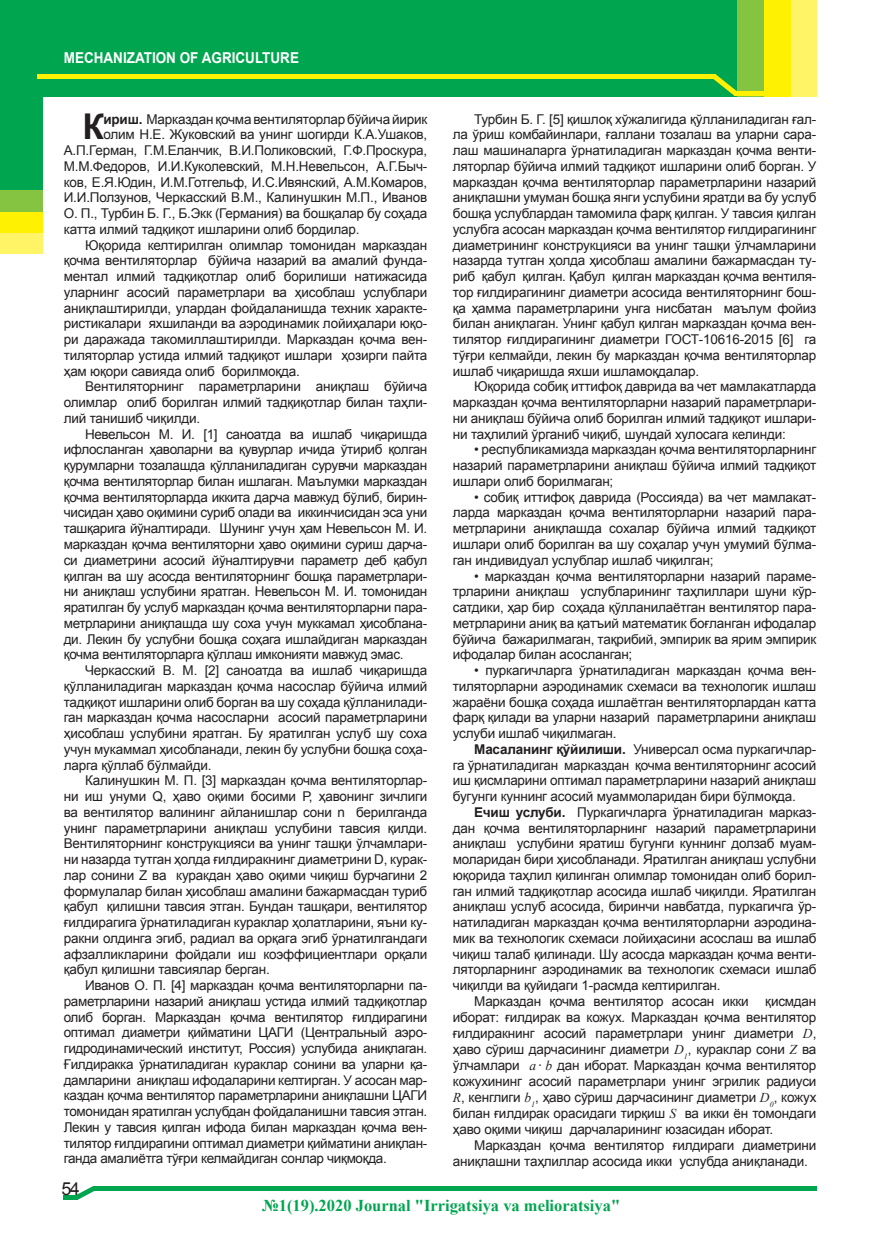
<style>
.page{position:relative;width:893px;height:1259px;background:#fff}
.page>*{position:absolute;margin:0;border:0;box-sizing:border-box;transform-origin:0 0}
.t1{font:700 35.55px "Arial";color:#231f20}
.t2{font:18px "Arial";color:#231f20}
.t3{font:700 16.5px "Times New Roman";color:#00a54f}
.OSN{font:700 15px "Arial";color:#fff;scale:.9 1}
.t4{font:13.5px/15.8px "Arial";letter-spacing:-.015em;color:#231f20;text-align:justify}
.s1{font-weight:700}
.s2{font-family:"Times New Roman";font-style:italic}
.s3{font-family:"Century Gothic"}
</style>
<div class="page">
<div style="left:388px;top:0;width:428px;height:96px;background:#fff466"></div>
<div style="left:358px;top:0;width:432px;height:96px;background:#fff101"></div>
<div style="left:177px;top:0;width:586px;height:96px;background:#84c440"></div>
<div style="left:0;top:0;width:737px;height:96px;background:#00a54f"></div>
<div style="left:0;top:159px;width:42px;height:95px;background:#fff466"></div>
<div style="left:0;top:159px;width:42px;height:74px;background:#fff101"></div>
<div style="left:0;top:159px;width:42px;height:53px;background:#84c440"></div>
<div style="left:0;top:95px;width:42px;height:94px;background:#00a54f"></div>
<div style="left:37px;top:74px;width:678px;height:5px;background:#fff101"></div>
<div style="left:735px;top:91px;width:29px;height:5px;background:#fff101"></div>
<svg style="left:713px;top:74px;width:24px;height:22px"></svg>
<div style="left:93px;top:1186px;width:723px;height:5px;background:#00a54f"></div>
<div style="left:64px;top:1194px;width:14px;height:5px;background:#00a54f"></div>
<svg style="left:76px;top:1186px;width:18px;height:13px"></svg>
<p class="OSN" style="left:64px;top:47px;width:263px">MECHANIZATION OF AGRICULTURE</p>
<p class="t1" style="left:82px;top:102px;width:23px">К</p>
<p class="t4" style="left:104px;top:111px;width:325px"><span class="s1">ириш.</span> Марказдан қочма вентиляторлар бўйича йирик</p>
<p class="t4" style="left:453px;top:111px;width:365px;text-indent:21px">Турбин Б. Г. [5] қишлоқ хўжалигида қўлланиладиган ғал&shy;ла ўриш комбайинлари, ғаллани тозалаш ва уларни сара&shy;лаш машиналарга ўрнатиладиган марказдан қочма венти&shy;ляторлар бўйича илмий тадқиқот ишларини олиб борган. У марказдан қочма вентиляторлар параметрларини назарий аниқлашни умуман бошқа янги услубини яратди ва бу услуб бошқа услублардан тамомила фарқ қилган. У тавсия қилган услубга асосан марказдан қочма вентилятор ғилдирагининг диаметрининг конструкцияси ва унинг ташқи ўлчамларини назарда тутган ҳолда ҳисоблаш амалини бажармасдан ту&shy;риб қабул қилган. Қабул қилган марказдан қочма вентиля&shy;тор ғилдирагининг диаметри асосида вентиляторнинг бош&shy;қа ҳамма параметрларини унга нисбатан маълум фойиз билан аниқлаган. Унинг қабул қилган марказдан қочма вен&shy;тилятор ғилдирагининг диаметри ГОСТ-10616-2015 [6] га тўғри келмайди, лекин бу марказдан қочма вентиляторлар ишлаб чиқаришда яхши ишламоқдалар.</p>
<p class="t4" style="left:453px;top:379px;width:365px;text-indent:21px">Юқорида собиқ иттифоқ даврида ва чет мамлакатларда марказдан қочма вентиляторларни назарий параметрлари&shy;ни аниқлаш бўйича олиб борилган илмий тадқиқот ишлари&shy;ни таҳлилий ўрганиб чиқиб, шундай хулосага келинди:</p>
<p class="t4" style="left:453px;top:442px;width:365px;text-indent:21px">• республикамизда марказдан қочма вентиляторларнинг назарий параметрларини аниқлаш бўйича илмий тадқиқот ишлари олиб борилмаган;</p>
<p class="t4" style="left:453px;top:489px;width:365px;text-indent:21px">• собиқ иттифоқ даврида (Россияда) ва чет мамлакат&shy;ларда марказдан қочма вентиляторларни назарий пара&shy;метрларини аниқлашда сохалар бўйича илмий тадқиқот ишлари олиб борилган ва шу соҳалар учун умумий бўлма&shy;ган индивидуал услублар ишлаб чиқилган;</p>
<p class="t4" style="left:453px;top:568px;width:365px;text-indent:21px">• марказдан қочма вентиляторларни назарий параме&shy;трларини аниқлаш услубларининг таҳлиллари шуни кўр&shy;сатдики, ҳар бир соҳада қўлланилаётган вентилятор пара&shy;метрларини аниқ ва қатъий математик боғланган ифодалар бўйича бажарилмаган, тақрибий, эмпирик ва ярим эмпирик ифодалар билан асосланган;</p>
<p class="t4" style="left:453px;top:662px;width:365px;text-indent:21px">• пуркагичларга ўрнатиладиган марказдан қочма вен&shy;тиляторларни аэродинамик схемаси ва технологик ишлаш жараёни бошқа соҳада ишлаётган вентиляторлардан катта фарқ қилади ва уларни назарий параметрларини аниқлаш услуби ишлаб чиқилмаган.</p>
<p class="t4" style="left:453px;top:741px;width:365px;text-indent:21px"><span class="s1">Масаланинг қўйилиши.</span> Универсал осма пуркагичлар&shy;га ўрнатиладиган марказдан қочма вентиляторнинг асосий иш қисмларини оптимал параметрларини назарий аниқлаш бугунги куннинг асосий муаммоларидан бири бўлмоқда.</p>
<p class="t4" style="left:453px;top:804px;width:365px;text-indent:21px"><span class="s1">Ечиш услуби.</span> Пуркагичларга ўрнатиладиган марказ&shy;дан қочма вентиляторларнинг назарий параметрларини аниқлаш услубини яратиш бугунги куннинг долзаб муам&shy;моларидан бири ҳисобланади. Яратилган аниқлаш услубни юқорида таҳлил қилинган олимлар томонидан олиб борил&shy;ган илмий тадқиқотлар асосида ишлаб чиқилди. Яратилган аниқлаш услуб асосида, биринчи навбатда, пуркагичга ўр&shy;натиладиган марказдан қочма вентиляторларни аэродина&shy;мик ва технологик схемаси лойиҳасини асослаш ва ишлаб чиқиш талаб қилинади. Шу асосда марказдан қочма венти&shy;ляторларнинг аэродинамик ва технологик схемаси ишлаб чиқилди ва қуйидаги 1-расмда келтирилган.</p>
<p class="t4" style="left:453px;top:993px;width:365px;text-indent:21px">Марказдан қочма вентилятор асосан икки қисмдан иборат: ғилдирак ва кожух. Марказдан қочма вентилятор ғилдиракнинг асосий параметрлари унинг диаметри <span class="s2">D</span>, ҳаво сўриш дарчасининг диаметри <span class="s2">D</span><sub>1</sub>, кураклар сони <span class="s2">Z</span> ва ўлчамлари <span class="s2">a</span><span class="s3">·</span> <span class="s2">b</span> дан иборат. Марказдан қочма вентилятор кожухининг асосий параметрлари унинг эгрилик радиуси <span class="s2">R</span>, кенглиги <span class="s2">b</span><sub>1</sub>, ҳаво сўриш дарчасининг диаметри <span class="s2">D</span><sub>0</sub>, кожух билан ғилдирак орасидаги тирқиш <span class="s2">S</span> ва икки ён томондаги ҳаво оқими чиқиш дарчаларининг юзасидан иборат.</p>
<p class="t4" style="left:453px;top:1137px;width:365px;text-indent:21px">Марказдан қочма вентилятор ғилдираги диаметрини аниқлашни таҳлиллар асосида икки услубда аниқланади.</p>
<p class="t3" style="left:262px;top:1193px;width:360px">№1(19).2020 Journal "Irrigatsiya va melioratsiya"</p>
<p class="t4" style="left:104px;top:127px;width:325px">олим Н.Е. Жуковский ва унинг шогирди К.А.Ушаков,</p>
<p class="t4" style="left:64px;top:142px;width:365px">А.П.Герман, Г.М.Еланчик, В.И.Поликовский, Г.Ф.Проскура,</p>
<p class="t4" style="left:64px;top:158px;width:365px">М.М.Федоров, И.И.Куколевский, М.Н.Невельсон, А.Г.Быч-</p>
<p class="t4" style="left:64px;top:174px;width:365px">ков, Е.Я.Юдин, И.М.Готгельф, И.С.Ивянский, А.М.Комаров,</p>
<p class="t4" style="left:64px;top:190px;width:365px">И.И.Ползунов, Черкасский В.М., Калинушкин М.П., Иванов</p>
<p class="t4" style="left:64px;top:205px;width:365px">О. П., Турбин Б. Г., Б.Экк (Германия) ва бошқалар бу соҳада</p>
<p class="t4" style="left:64px;top:221px;width:297px">катта илмий тадқиқот ишларини олиб бордилар.</p>
<p class="t4" style="left:64px;top:237px;width:365px;text-indent:21px">Юқорида келтирилган олимлар томонидан марказдан қочма вентиляторлар бўйича назарий ва амалий фунда&shy;ментал илмий тадқиқотлар олиб борилиши натижасида уларнинг асосий параметрлари ва ҳисоблаш услублари аниқлаштирилди, улардан фойдаланишда техник характе&shy;ристикалари яхшиланди ва аэродинамик лойиҳалари юқо&shy;ри даражада такомиллаштирилди. Марказдан қочма вен&shy;тиляторлар устида илмий тадқиқот ишлари ҳозирги пайта ҳам юқори савияда олиб борилмоқда.</p>
<p class="t4" style="left:64px;top:379px;width:365px;text-indent:21px">Вентиляторнинг параметрларини аниқлаш бўйича олимлар олиб борилган илмий тадқиқотлар билан таҳли&shy;лий танишиб чиқилди.</p>
<p class="t4" style="left:64px;top:426px;width:365px;text-indent:21px">Невельсон М. И. [1] саноатда ва ишлаб чиқаришда ифлосланган ҳаволарни ва қувурлар ичида ўтириб қолган қурумларни тозалашда қўлланиладиган сурувчи марказдан қочма вентиляторлар билан ишлаган. Маълумки марказдан қочма вентиляторларда иккита дарча мавжуд бўлиб, бирин&shy;чисидан ҳаво оқимини суриб олади ва иккинчисидан эса уни ташқарига йўналтиради. Шунинг учун ҳам Невельсон М. И. марказдан қочма вентиляторни ҳаво оқимини суриш дарча&shy;си диаметрини асосий йўналтирувчи параметр деб қабул қилган ва шу асосда вентиляторнинг бошқа параметрлари&shy;ни аниқлаш услубини яратган. Невельсон М. И. томонидан яратилган бу услуб марказдан қочма вентиляторларни пара&shy;метрларини аниқлашда шу соха учун муккамал ҳисоблана&shy;ди. Лекин бу услубни бошқа соҳага ишлайдиган марказдан қочма вентиляторларга қўллаш имконияти мавжуд эмас.</p>
<p class="t4" style="left:64px;top:662px;width:365px;text-indent:21px">Черкасский В. М. [2] саноатда ва ишлаб чиқаришда қўлланиладиган марказдан қочма насослар бўйича илмий тадқиқот ишларини олиб борган ва шу соҳада қўлланилади&shy;ган марказдан қочма насосларни асосий параметрларини ҳисоблаш услубини яратган. Бу яратилган услуб шу соха учун мукаммал ҳисобланади, лекин бу услубни бошқа соҳа&shy;ларга қўллаб бўлмайди.</p>
<p class="t4" style="left:64px;top:772px;width:365px;text-indent:21px">Калинушкин М. П. [3] марказдан қочма вентиляторлар&shy;ни иш унуми Q, ҳаво оқими босими Р, ҳавонинг зичлиги ва вентилятор валининг айланишлар сони n берилганда унинг параметрларини аниқлаш услубини тавсия қилди.<br>Вентиляторнинг конструкцияси ва унинг ташқи ўлчамлари&shy;ни назарда тутган ҳолда ғилдиракнинг диаметрини D, курак&shy;лар сонини Z ва куракдан ҳаво оқими чиқиш бурчагини 2 формулалар билан ҳисоблаш амалини бажармасдан туриб қабул қилишни тавсия этган. Бундан ташқари, вентилятор ғилдирагига ўрнатиладиган кураклар ҳолатларини, яъни ку&shy;ракни олдинга эгиб, радиал ва орқага эгиб ўрнатилгандаги афзалликларини фойдали иш коэффициентлари орқали қабул қилишни тавсиялар берган.</p>
<p class="t4" style="left:64px;top:977px;width:365px;text-indent:21px">Иванов О. П. [4] марказдан қочма вентиляторларни па&shy;раметрларини назарий аниқлаш устида илмий тадқиқотлар олиб борган. Марказдан қочма вентилятор ғилдирагини оптимал диаметри қийматини ЦАГИ (Центральный аэро&shy;гидродинамический институт, Россия) услубида аниқлаган.<br>Ғилдиракка ўрнатиладиган кураклар сонини ва уларни қа&shy;дамларини аниқлаш ифодаларини келтирган. У асосан мар&shy;каздан қочма вентилятор параметрларини аниқлашни ЦАГИ томонидан яратилган услубдан фойдаланишни тавсия этган.<br>Лекин у тавсия қилган ифода билан марказдан қочма вен&shy;тилятор ғилдирагини оптимал диаметри қийматини аниқлан&shy;ганда амалиётга тўғри келмайдиган сонлар чиқмоқда.</p>
<p class="t2" style="left:61px;top:1176px;width:20px">54</p>
</div>
